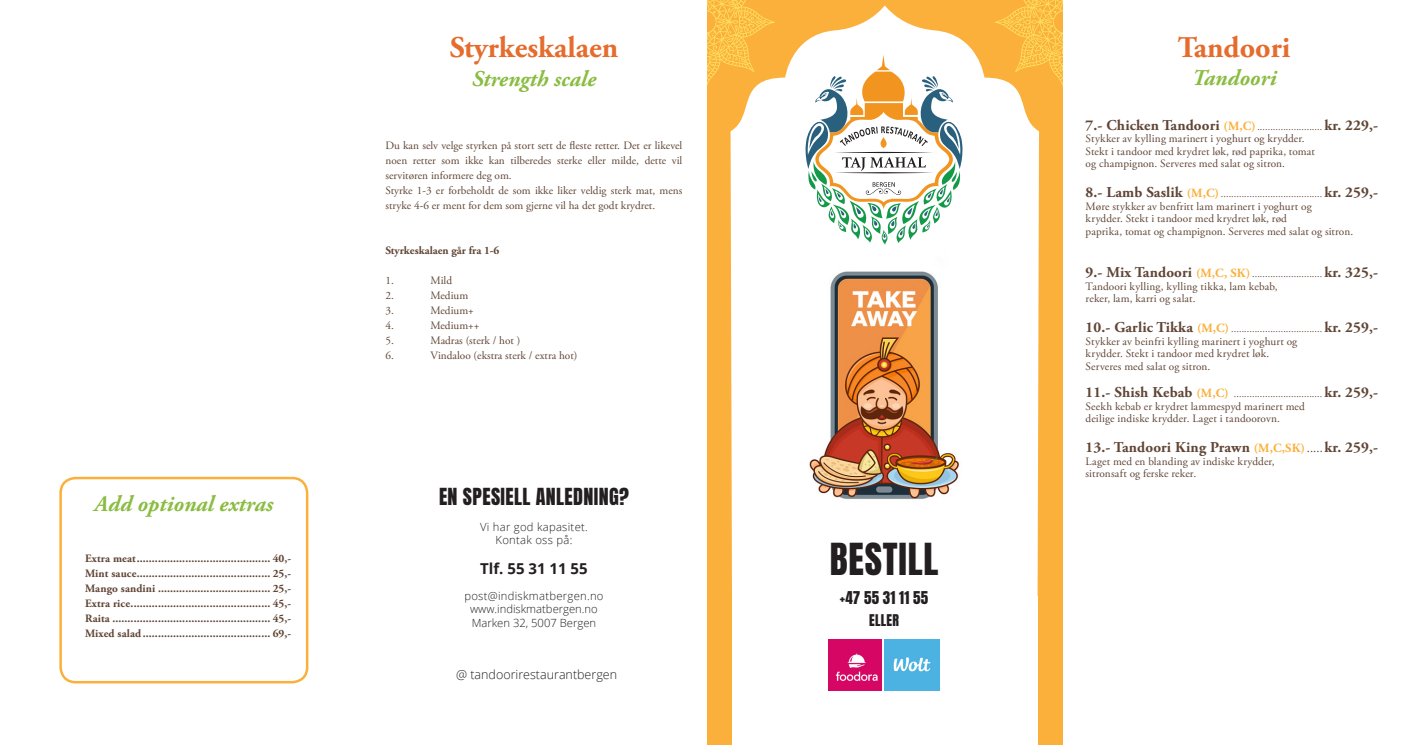
<style>
.page{position:relative;width:1418px;height:745px;background:#fff}
.page>*{position:absolute;margin:0;border:0;box-sizing:border-box;transform-origin:0 0}
.t1{font:37.5px "Anton";letter-spacing:.02em;color:#231f20}
.text{font:700 30px "Adobe Garamond Pro";color:#e56c2d}
.text-2{font:italic 700 22.5px "Adobe Garamond Pro";color:#8abc41}
.t2{font:20px "Anton";letter-spacing:.02em;color:#231f20}
.t3{font:700 15px "Adobe Garamond Pro";letter-spacing:.01em;color:#604535}
.t4{font:700 15px "Open Sans";color:#231f20}
.t5{font:15px "Anton";letter-spacing:.01em;color:#231f20}
.t6{font:13.75px "Anton";letter-spacing:.02em;color:#231f20}
.t7{font:300 12.5px "Open Sans";color:#231f20}
.text-3{font:11.25px/15px "Adobe Garamond Pro";letter-spacing:.005em;color:#604535;text-align:justify}
.text-4{font:700 11.25px "Adobe Garamond Pro";letter-spacing:.01em;color:#604535}
.t8{font:300 11.25px/13.5px "Open Sans";color:#231f20;text-align:center}
.t9{font:300 11.25px "Open Sans";letter-spacing:.025em;color:#231f20}
.t10{font:10px "Adobe Garamond Pro";color:#604535}
.s1{font-size:12.5px;color:#fbb03b}
.s2{font-weight:400;font-size:10px}
.s3{font-weight:700;font-size:15px}
.s4{font-weight:700;font-size:12.5px;color:#fbb03b}
.s5{font-weight:400;font-size:12.5px}
</style>
<div class="page">
<img style="left:884px;top:639px;width:55px;height:51px">
<img style="left:828px;top:639px;width:53px;height:51px">
<svg style="left:707px;top:0;width:171px;height:592px"></svg>
<svg style="left:707px;top:0;width:68px;height:92px;background:#fbbc4a"></svg>
<div style="left:707px;top:592px;width:25px;height:152px;background:#fbb03c"></div>
<svg style="left:878px;top:0;width:184px;height:592px"></svg>
<svg style="left:994px;top:0;width:69px;height:92px;background:#fbbc4a"></svg>
<div style="left:1037px;top:592px;width:25px;height:152px;background:#fbb03c"></div>
<div style="left:59px;top:476px;width:249px;height:207px;border:2px solid #fbb03b;border-radius:15px"></div>
<p class="text-2" style="left:95px;top:491px;width:180px">Add optional extras</p>
<p class="text-4" style="left:85px;top:551px;width:208px">Extra meat............................................ 40,-</p>
<p class="text-4" style="left:85px;top:566px;width:208px">Mint sauce............................................ 25,-</p>
<p class="text-4" style="left:85px;top:581px;width:208px">Mango sandini ..................................... 25,-</p>
<p class="text-4" style="left:85px;top:596px;width:208px">Extra rice.............................................. 45,-</p>
<p class="text-4" style="left:85px;top:611px;width:208px">Raita .................................................... 45,-</p>
<p class="text-4" style="left:85px;top:626px;width:208px">Mixed salad .......................................... 69,-</p>
<p class="text" style="left:449px;top:30px;width:170px">Styrkeskalaen</p>
<p class="text-2" style="left:472px;top:66px;width:126px">Strength scale</p>
<p class="text-3" style="left:385px;top:138px;width:298px">Du kan selv velge styrken på stort sett de fleste retter. Det er likevel noen retter som ikke kan tilberedes sterke eller milde, dette vil servitøren informere deg om.</p>
<p class="text-3" style="left:385px;top:183px;width:298px">Styrke 1-3 er forbeholdt de som ikke liker veldig sterk mat, mens stryke 4-6 er ment for dem som gjerne vil ha det godt krydret.</p>
<p class="text-4" style="left:385px;top:243px;width:115px">Styrkeskalaen går fra 1-6</p>
<p class="text-3" style="left:385px;top:273px;width:10px">1.</p>
<p class="text-3" style="left:430px;top:273px;width:23px">Mild</p>
<p class="text-3" style="left:385px;top:288px;width:10px">2.</p>
<p class="text-3" style="left:430px;top:288px;width:39px">Medium</p>
<p class="text-3" style="left:385px;top:303px;width:10px">3.</p>
<p class="text-3" style="left:430px;top:303px;width:45px">Medium+</p>
<p class="text-3" style="left:385px;top:318px;width:10px">4.</p>
<p class="text-3" style="left:430px;top:318px;width:50px">Medium++</p>
<p class="text-3" style="left:385px;top:333px;width:10px">5.</p>
<p class="text-3" style="left:430px;top:333px;width:91px">Madras (sterk / hot )</p>
<p class="text-3" style="left:385px;top:348px;width:10px">6.</p>
<p class="text-3" style="left:430px;top:348px;width:148px">Vindaloo (ekstra sterk / extra hot)</p>
<p class="t2" style="left:439px;top:486px;width:191px">EN SPESIELL ANLEDNING?</p>
<p class="t9" style="left:480px;top:519px;width:109px">Vi har god kapasitet.</p>
<p class="t9" style="left:495px;top:531px;width:78px">Kontak oss på:</p>
<p class="t4" style="left:480px;top:558px;width:109px">Tlf. 55 31 11 55</p>
<p class="t8" style="left:464px;top:588px;width:141px">post@indiskmatbergen.no www.indiskmatbergen.no<br>Marken 32, 5007 Bergen</p>
<p class="t5" style="left:839px;top:590px;width:90px">+47 55 31 11 55</p>
<p class="t1" style="left:829px;top:539px;width:110px">BESTILL</p>
<p class="t6" style="left:869px;top:612px;width:31px">ELLER</p>
<p class="t7" style="left:456px;top:665px;width:163px">@ tandoorirestaurantbergen</p>
<p class="text" style="left:1177px;top:30px;width:114px">Tandoori</p>
<p class="text-2" style="left:1191px;top:64px;width:86px">Tandoori</p>
<p class="t3" style="left:1085px;top:116px;width:294px">7.- Chicken Tandoori <span class="s1">(M,C)</span><span class="s2">.........................</span> kr. 229,-</p>
<p class="text-3" style="left:1085px;top:131px;width:221px">Stykker av kylling marinert i yoghurt og krydder.</p>
<p class="text-3" style="left:1085px;top:144px;width:231px">Stekt i tandoor med krydret løk, rød paprika, tomat</p>
<p class="text-3" style="left:1085px;top:156px;width:201px">og champignon. Serveres med salat og sitron.</p>
<p class="t10" style="left:1085px;top:188px;width:294px"><span class="s3">8.- Lamb Saslik</span> <span class="s4">(M,C)</span> ....................................... <span class="s3">kr. 259,-</span></p>
<p class="text-3" style="left:1085px;top:199px;width:228px">Møre stykker av benfritt lam marinert i yoghurt og</p>
<p class="text-3" style="left:1085px;top:211px;width:203px">krydder. Stekt i tandoor med krydret løk, rød</p>
<p class="text-3" style="left:1085px;top:224px;width:269px">paprika, tomat og champignon. Serveres med salat og sitron.</p>
<p class="t10" style="left:1085px;top:268px;width:294px"><span class="s3">9.- Mix Tandoori</span> <span class="s4">(M,C, SK)</span> ........................... <span class="s3">kr. 325,-</span></p>
<p class="text-3" style="left:1085px;top:279px;width:194px">Tandoori kylling, kylling tikka, lam kebab,</p>
<p class="text-3" style="left:1085px;top:291px;width:111px">reker, lam, karri og salat.</p>
<p class="t10" style="left:1085px;top:323px;width:294px"><span class="s3">10.- Garlic Tikka</span> <span class="s4">(M,C)</span> ................................... <span class="s3">kr. 259,-</span></p>
<p class="text-3" style="left:1085px;top:334px;width:213px">Stykker av beinfri kylling marinert i yoghurt og</p>
<p class="text-3" style="left:1085px;top:346px;width:185px">krydder. Stekt i tandoor med krydret løk.</p>
<p class="text-3" style="left:1085px;top:359px;width:126px">Serveres med salat og sitron.</p>
<p class="t10" style="left:1085px;top:388px;width:294px"><span class="s3">11.- Shish Kebab</span> <span class="s4">(M,C)</span> .................................. <span class="s3">kr. 259,-</span></p>
<p class="text-3" style="left:1085px;top:399px;width:221px">Seekh kebab er krydret lammespyd marinert med</p>
<p class="text-3" style="left:1085px;top:411px;width:196px">deilige indiske krydder. Laget i tandoorovn.</p>
<p class="t3" style="left:1085px;top:438px;width:294px">13.- Tandoori King Prawn <span class="s1">(M,C,SK)</span><span class="s5">.....</span>kr. 259,-</p>
<p class="text-3" style="left:1085px;top:454px;width:191px">Laget med en blanding av indiske krydder,</p>
<p class="text-3" style="left:1085px;top:466px;width:112px">sitronsaft og ferske reker.</p>
</div>
